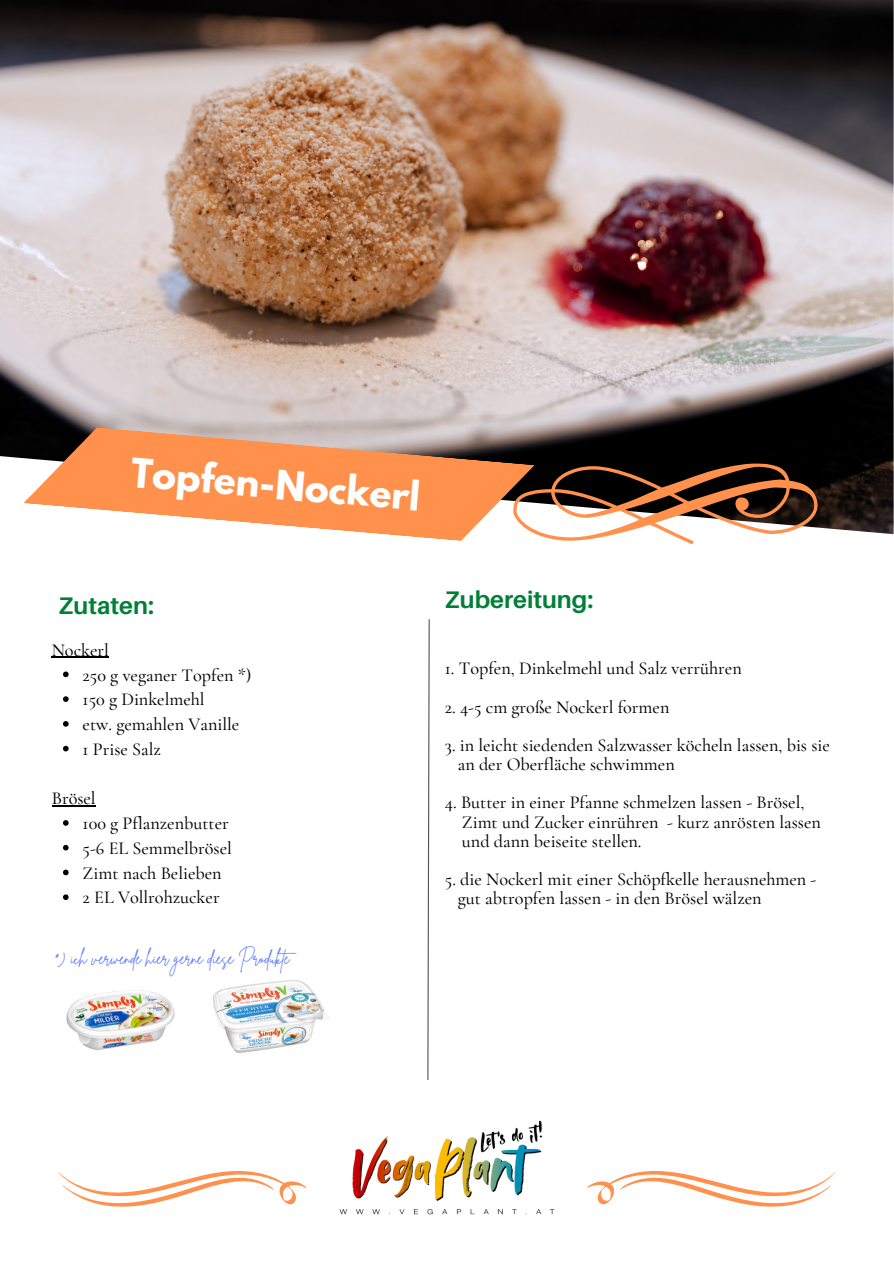
<style>
.page{position:relative;width:894px;height:1264px;background:#fff}
.page>*{position:absolute;margin:0;border:0;box-sizing:border-box;transform-origin:0 0}
.t1{font:700 36px "League Spartan";color:#fff}
.t2{font:700 24px "Aileron";color:#008037}
.t3{font:500 18.15px/19.2px "Cormorant Garamond";color:#000}
.t4{font:16.5px "Brittany Signature";color:#5271ff}
</style>
<div class="page">
<img style="left:339px;top:1120px;width:215px;height:94px">
<svg style="left:587px;top:1171px;width:248px;height:36px"></svg>
<svg style="left:58px;top:1171px;width:248px;height:36px"></svg>
<img style="left:0;top:0;width:893px;height:534px">
<svg style="left:23px;top:427px;width:511px;height:114px;fill:#ff914d"></svg>
<svg style="left:512px;top:458px;width:306px;height:86px"></svg>
<svg style="left:427px;top:619px;width:3px;height:461px"></svg>
<img style="left:66px;top:990px;width:109px;height:61px">
<img style="left:213px;top:980px;width:111px;height:73px">
<hr style="left:52px;top:657px;width:57px;height:1px;background:#000">
<svg style="left:63px;top:671px;width:6px;height:6px"></svg>
<svg style="left:63px;top:696px;width:6px;height:6px"></svg>
<svg style="left:63px;top:721px;width:6px;height:5px"></svg>
<svg style="left:63px;top:745px;width:6px;height:6px"></svg>
<hr style="left:52px;top:805px;width:44px;height:1px;background:#000">
<svg style="left:63px;top:820px;width:6px;height:5px"></svg>
<svg style="left:63px;top:844px;width:6px;height:6px"></svg>
<svg style="left:63px;top:869px;width:6px;height:6px"></svg>
<svg style="left:63px;top:894px;width:6px;height:6px"></svg>
<p class="t1" style="left:133px;top:453px;width:291px;rotate:5deg">Topfen-Nockerl</p>
<h3 class="t2" style="left:59px;top:590px;width:97px">Zutaten:</h3>
<p class="t2" style="left:445px;top:585px;width:150px">Zubereitung:</p>
<p class="t3" style="left:52px;top:640px;width:59px">Nockerl</p>
<p class="t3" style="left:83px;top:665px;width:170px">250 g veganer Topfen *)</p>
<p class="t3" style="left:83px;top:690px;width:123px">150 g Dinkelmehl</p>
<h3 class="t3" style="left:83px;top:714px;width:158px">etw. gemahlen Vanille</h3>
<p class="t3" style="left:83px;top:739px;width:80px">1 Prise Salz</p>
<p class="t3" style="left:52px;top:789px;width:45px">Brösel</p>
<p class="t3" style="left:83px;top:813px;width:147px">100 g Pflanzenbutter</p>
<p class="t3" style="left:83px;top:838px;width:151px">5-6 EL Semmelbrösel</p>
<h3 class="t3" style="left:83px;top:863px;width:140px">Zimt nach Belieben</h3>
<h3 class="t3" style="left:83px;top:888px;width:138px">2 EL Vollrohzucker</h3>
<h3 class="t3" style="left:445px;top:659px;width:298px">1. Topfen, Dinkelmehl und Salz verrühren</h3>
<h3 class="t3" style="left:445px;top:697px;width:226px">2. 4-5 cm große Nockerl formen</h3>
<h3 class="t3" style="left:457px;top:735px;width:373px;text-indent:-13px">3. in leicht siedenden Salzwasser köcheln lassen, bis sie an der Oberfläche schwimmen</h3>
<p class="t3" style="left:462px;top:793px;width:360px;text-indent:-17px">4. Butter in einer Pfanne schmelzen lassen - Brösel,<br>Zimt und Zucker einrühren - kurz anrösten lassen</p>
<p class="t3" style="left:462px;top:831px;width:181px">und dann beiseite stellen.</p>
<p class="t3" style="left:457px;top:869px;width:360px;text-indent:-13px">5. die Nockerl mit einer Schöpfkelle herausnehmen - gut abtropfen lassen - in den Brösel wälzen</p>
<p class="t4" style="left:54px;top:947px;width:248px">*) ich verwende hier gerne diese Produkte</p>
</div>
